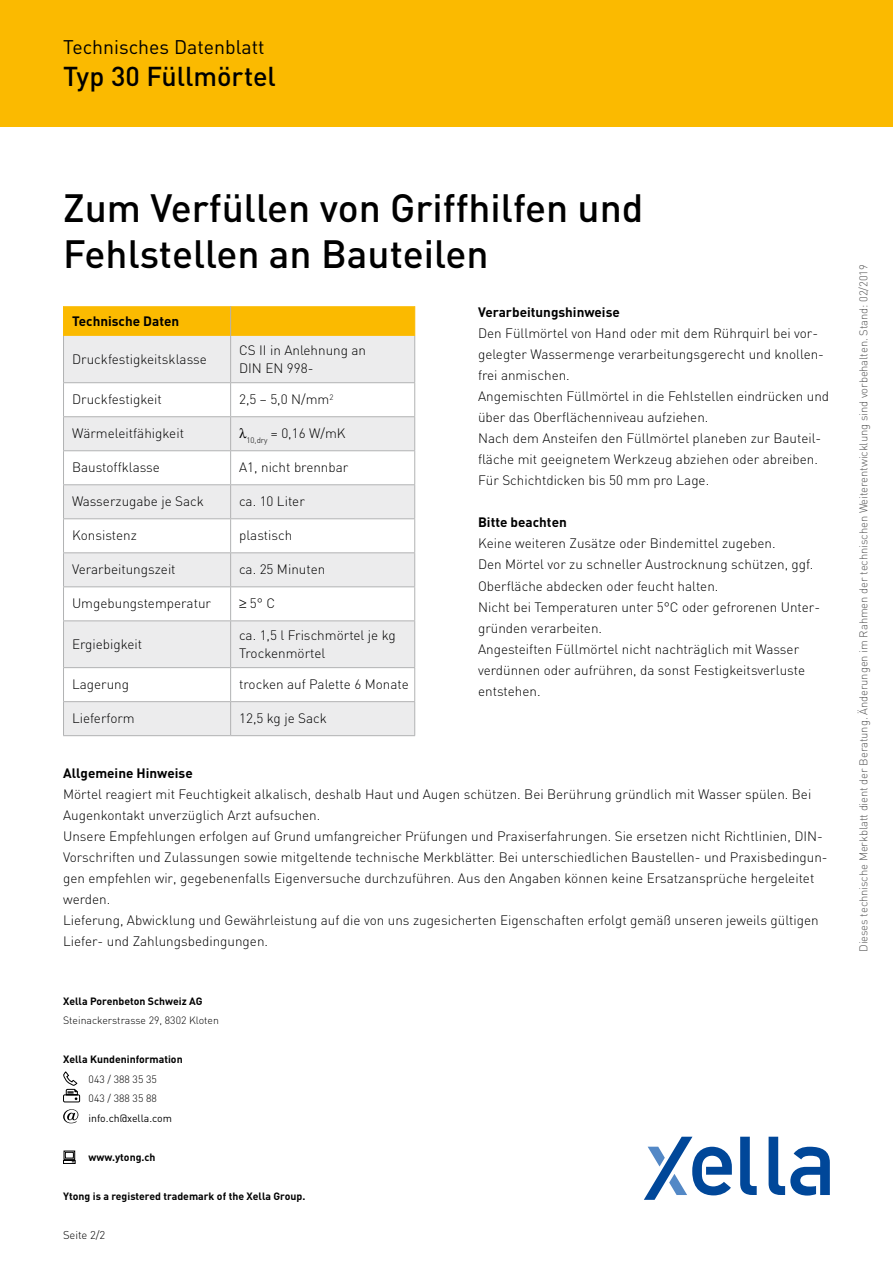
<style>
.page{position:relative;width:893px;height:1263px;background:#fff}
.page>*{position:absolute;margin:0;border:0;box-sizing:border-box;transform-origin:0 0}
.t1{font:500 39px/46.8px "DIN";color:#000}
.t2{font:500 27px "DIN";letter-spacing:-.005em;color:#000}
.t3{font:19.5px "DIN";color:#000}
.t4{font:300 13.5px/21px "DIN";color:#000}
.t5{font:700 13.5px "DIN";color:#000}
.t6{font:300 11.25px "DIN";letter-spacing:-.01em;color:#565656}
.t7{font:300 11.25px "DIN";letter-spacing:-.01em;color:#000}
.t8{font:700 10.5px "DIN";color:#000}
.t9{font:300 10.5px/19.5px "DIN";color:#000}
.t10{font:10.5px "DIN";color:#000}
</style>
<div class="page">
<div style="left:0;top:0;width:893px;height:126px;background:#fbba00"></div>
<svg style="left:644px;top:1137px;width:88px;height:63px"></svg>
<svg style="left:740px;top:1137px;width:17px;height:58px"></svg>
<svg style="left:769px;top:1137px;width:61px;height:58px"></svg>
<div style="left:63px;top:1094px;width:17px;height:8px;border:1px solid #000"></div>
<svg style="left:63px;top:1071px;width:15px;height:29px"></svg>
<svg style="left:63px;top:1109px;width:15px;height:14px"></svg>
<div style="left:63px;top:1160px;width:13px;height:4px;border:1px solid #000"></div>
<div style="left:64px;top:1151px;width:11px;height:9px;border:1px solid #000"></div>
<svg style="left:64px;top:1152px;width:11px;height:10px"></svg>
<div style="left:64px;top:306px;width:350px;height:30px;background:#fbba00"></div>
<div style="left:64px;top:336px;width:350px;height:399px;background:#ececed"></div>
<svg style="left:64px;top:383px;width:350px;height:318px"></svg>
<hr style="left:230px;top:306px;width:1px;height:30px;background:#b1b2b3">
<hr style="left:230px;top:336px;width:1px;height:46px;background:#b1b2b3">
<hr style="left:414px;top:336px;width:1px;height:46px;background:#b1b2b3">
<hr style="left:230px;top:383px;width:1px;height:33px;background:#b1b2b3">
<hr style="left:414px;top:383px;width:1px;height:33px;background:#b1b2b3">
<hr style="left:230px;top:417px;width:1px;height:33px;background:#b1b2b3">
<hr style="left:414px;top:417px;width:1px;height:33px;background:#b1b2b3">
<hr style="left:230px;top:451px;width:1px;height:33px;background:#b1b2b3">
<hr style="left:414px;top:451px;width:1px;height:33px;background:#b1b2b3">
<hr style="left:230px;top:485px;width:1px;height:33px;background:#b1b2b3">
<hr style="left:414px;top:485px;width:1px;height:33px;background:#b1b2b3">
<hr style="left:230px;top:519px;width:1px;height:33px;background:#b1b2b3">
<hr style="left:414px;top:519px;width:1px;height:33px;background:#b1b2b3">
<hr style="left:230px;top:553px;width:1px;height:33px;background:#b1b2b3">
<hr style="left:414px;top:553px;width:1px;height:33px;background:#b1b2b3">
<hr style="left:230px;top:587px;width:1px;height:33px;background:#b1b2b3">
<hr style="left:414px;top:587px;width:1px;height:33px;background:#b1b2b3">
<hr style="left:230px;top:621px;width:1px;height:46px;background:#b1b2b3">
<hr style="left:414px;top:621px;width:1px;height:46px;background:#b1b2b3">
<hr style="left:230px;top:668px;width:1px;height:33px;background:#b1b2b3">
<hr style="left:414px;top:668px;width:1px;height:33px;background:#b1b2b3">
<hr style="left:230px;top:702px;width:1px;height:33px;background:#b1b2b3">
<hr style="left:414px;top:702px;width:1px;height:33px;background:#b1b2b3">
<hr style="left:63px;top:336px;width:1px;height:46px;background:#b1b2b3">
<hr style="left:63px;top:383px;width:1px;height:33px;background:#b1b2b3">
<hr style="left:63px;top:417px;width:1px;height:33px;background:#b1b2b3">
<hr style="left:63px;top:451px;width:1px;height:33px;background:#b1b2b3">
<hr style="left:63px;top:485px;width:1px;height:33px;background:#b1b2b3">
<hr style="left:63px;top:519px;width:1px;height:33px;background:#b1b2b3">
<hr style="left:63px;top:553px;width:1px;height:33px;background:#b1b2b3">
<hr style="left:63px;top:587px;width:1px;height:33px;background:#b1b2b3">
<hr style="left:63px;top:621px;width:1px;height:46px;background:#b1b2b3">
<hr style="left:63px;top:668px;width:1px;height:33px;background:#b1b2b3">
<hr style="left:63px;top:702px;width:1px;height:33px;background:#b1b2b3">
<hr style="left:63px;top:306px;width:1px;height:30px;background:#fbba00">
<hr style="left:414px;top:306px;width:1px;height:30px;background:#fbba00">
<hr style="left:63px;top:382px;width:168px;height:1px;background:#b1b2b3">
<hr style="left:231px;top:382px;width:184px;height:1px;background:#b1b2b3">
<hr style="left:63px;top:416px;width:168px;height:1px;background:#b1b2b3">
<hr style="left:231px;top:416px;width:184px;height:1px;background:#b1b2b3">
<hr style="left:63px;top:450px;width:168px;height:1px;background:#b1b2b3">
<hr style="left:231px;top:450px;width:184px;height:1px;background:#b1b2b3">
<hr style="left:63px;top:484px;width:168px;height:1px;background:#b1b2b3">
<hr style="left:231px;top:484px;width:184px;height:1px;background:#b1b2b3">
<hr style="left:63px;top:518px;width:168px;height:1px;background:#b1b2b3">
<hr style="left:231px;top:518px;width:184px;height:1px;background:#b1b2b3">
<hr style="left:63px;top:552px;width:168px;height:1px;background:#b1b2b3">
<hr style="left:231px;top:552px;width:184px;height:1px;background:#b1b2b3">
<hr style="left:63px;top:586px;width:168px;height:1px;background:#b1b2b3">
<hr style="left:231px;top:586px;width:184px;height:1px;background:#b1b2b3">
<hr style="left:63px;top:620px;width:168px;height:1px;background:#b1b2b3">
<hr style="left:231px;top:620px;width:184px;height:1px;background:#b1b2b3">
<hr style="left:63px;top:667px;width:168px;height:1px;background:#b1b2b3">
<hr style="left:231px;top:667px;width:184px;height:1px;background:#b1b2b3">
<hr style="left:63px;top:701px;width:168px;height:1px;background:#b1b2b3">
<hr style="left:231px;top:701px;width:184px;height:1px;background:#b1b2b3">
<hr style="left:63px;top:735px;width:168px;height:1px;background:#b1b2b3">
<hr style="left:231px;top:735px;width:184px;height:1px;background:#b1b2b3">
<svg style="left:239px;top:428px;width:8px;height:10px"></svg>
<h3 class="t3" style="left:63px;top:35px;width:203px">Technisches Datenblatt</h3>
<h2 class="t2" style="left:63px;top:59px;width:214px">Typ 30 Füllmörtel</h2>
<h1 class="t1" style="left:63px;top:183px;width:582px">Zum Verfüllen von Griffhilfen und<br>Fehlstellen an Bauteilen</h1>
<p class="t5" style="left:72px;top:312px;width:109px">Technische Daten</p>
<p class="t4" style="left:72px;top:348px;width:136px">Druckfestigkeitsklasse</p>
<p class="t4" style="left:239px;top:341px;width:129px;line-height:18px">CS II in Anlehnung an<br>DIN EN 998-</p>
<p class="t4" style="left:72px;top:389px;width:91px">Druckfestigkeit</p>
<p class="t4" style="left:239px;top:389px;width:96px">2,5 – 5,0 N/mm<sup>2</sup></p>
<p class="t4" style="left:72px;top:423px;width:114px">Wärmeleitfähigkeit</p>
<p class="t4" style="left:247px;top:423px;width:101px"><sub>10,dry</sub> = 0,16 W/mK</p>
<p class="t4" style="left:72px;top:457px;width:89px">Baustoffklasse</p>
<p class="t4" style="left:239px;top:457px;width:111px">A1, nicht brennbar</p>
<p class="t4" style="left:72px;top:491px;width:133px">Wasserzugabe je Sack</p>
<p class="t4" style="left:239px;top:491px;width:67px">ca. 10 Liter</p>
<p class="t4" style="left:72px;top:525px;width:66px">Konsistenz</p>
<p class="t4" style="left:239px;top:525px;width:55px">plastisch</p>
<p class="t4" style="left:72px;top:559px;width:105px">Verarbeitungszeit</p>
<p class="t4" style="left:239px;top:559px;width:88px">ca. 25 Minuten</p>
<p class="t4" style="left:72px;top:593px;width:141px">Umgebungstemperatur</p>
<p class="t4" style="left:239px;top:593px;width:38px">≥ 5° C</p>
<p class="t4" style="left:72px;top:633px;width:72px">Ergiebigkeit</p>
<p class="t4" style="left:239px;top:626px;width:158px;line-height:18px">ca. 1,5 l Frischmörtel je kg<br>Trockenmörtel</p>
<p class="t4" style="left:72px;top:673px;width:59px">Lagerung</p>
<p class="t4" style="left:239px;top:673px;width:171px">trocken auf Palette 6 Monate</p>
<p class="t4" style="left:72px;top:707px;width:64px">Lieferform</p>
<p class="t4" style="left:239px;top:707px;width:89px">12,5 kg je Sack</p>
<p class="t5" style="left:478px;top:304px;width:143px">Verarbeitungshinweise</p>
<p class="t4" style="left:478px;top:323px;width:353px">Den Füllmörtel von Hand oder mit dem Rührquirl bei vor&shy;gelegter Wassermenge verarbeitungsgerecht und knollen&shy;frei anmischen.<br>Angemischten Füllmörtel in die Fehlstellen eindrücken und über das Oberflächenniveau aufziehen.<br>Nach dem Ansteifen den Füllmörtel planeben zur Bauteil&shy;fläche mit geeignetem Werkzeug abziehen oder abreiben.<br>Für Schichtdicken bis 50 mm pro Lage.</p>
<p class="t5" style="left:478px;top:514px;width:90px">Bitte beachten</p>
<p class="t4" style="left:478px;top:533px;width:344px">Keine weiteren Zusätze oder Bindemittel zugeben.<br>Den Mörtel vor zu schneller Austrocknung schützen, ggf.<br>Oberfläche abdecken oder feucht halten.<br>Nicht bei Temperaturen unter 5°C oder gefrorenen Unter&shy;gründen verarbeiten.<br>Angesteiften Füllmörtel nicht nachträglich mit Wasser verdünnen oder aufrühren, da sonst Festigkeitsverluste entstehen.</p>
<p class="t5" style="left:63px;top:765px;width:131px">Allgemeine Hinweise</p>
<p class="t4" style="left:63px;top:784px;width:766px">Mörtel reagiert mit Feuchtigkeit alkalisch, deshalb Haut und Augen schützen. Bei Berührung gründlich mit Wasser spülen. Bei Augenkontakt unverzüglich Arzt aufsuchen.<br>Unsere Empfehlungen erfolgen auf Grund umfangreicher Prüfungen und Praxiserfahrungen. Sie ersetzen nicht Richtlinien, DIN-Vorschriften und Zulassungen sowie mitgeltende technische Merkblätter. Bei unterschiedlichen Baustellen- und Praxisbedingun&shy;gen empfehlen wir, gegebenenfalls Eigenversuche durchzuführen. Aus den Angaben können keine Ersatzansprüche hergeleitet werden.<br>Lieferung, Abwicklung und Gewährleistung auf die von uns zugesicherten Eigenschaften erfolgt gemäß unseren jeweils gültigen Liefer- und Zahlungsbedingungen.</p>
<p class="t8" style="left:63px;top:994px;width:141px">Xella Porenbeton Schweiz AG</p>
<p class="t9" style="left:63px;top:1011px;width:157px">Steinackerstrasse 29, 8302 Kloten</p>
<p class="t8" style="left:63px;top:1053px;width:121px">Xella Kundeninformation</p>
<p class="t9" style="left:89px;top:1069px;width:70px">043 / 388 35 35<br>043 / 388 35 88</p>
<p class="t10" style="left:89px;top:1111px;width:85px">info.ch@xella.com</p>
<p class="t8" style="left:89px;top:1150px;width:68px">www.ytong.ch</p>
<p class="t8" style="left:63px;top:1189px;width:244px">Ytong is a registered trademark of the Xella Group.</p>
<p class="t7" style="left:63px;top:1228px;width:44px">Seite 2/2</p>
<p class="t6" style="left:856px;top:952px;width:689px;rotate:-90deg">Dieses technische Merkblatt dient der Beratung. Änderungen im Rahmen der technischen Weiterentwicklung sind vorbehalten. Stand: 02/2019</p>
</div>
